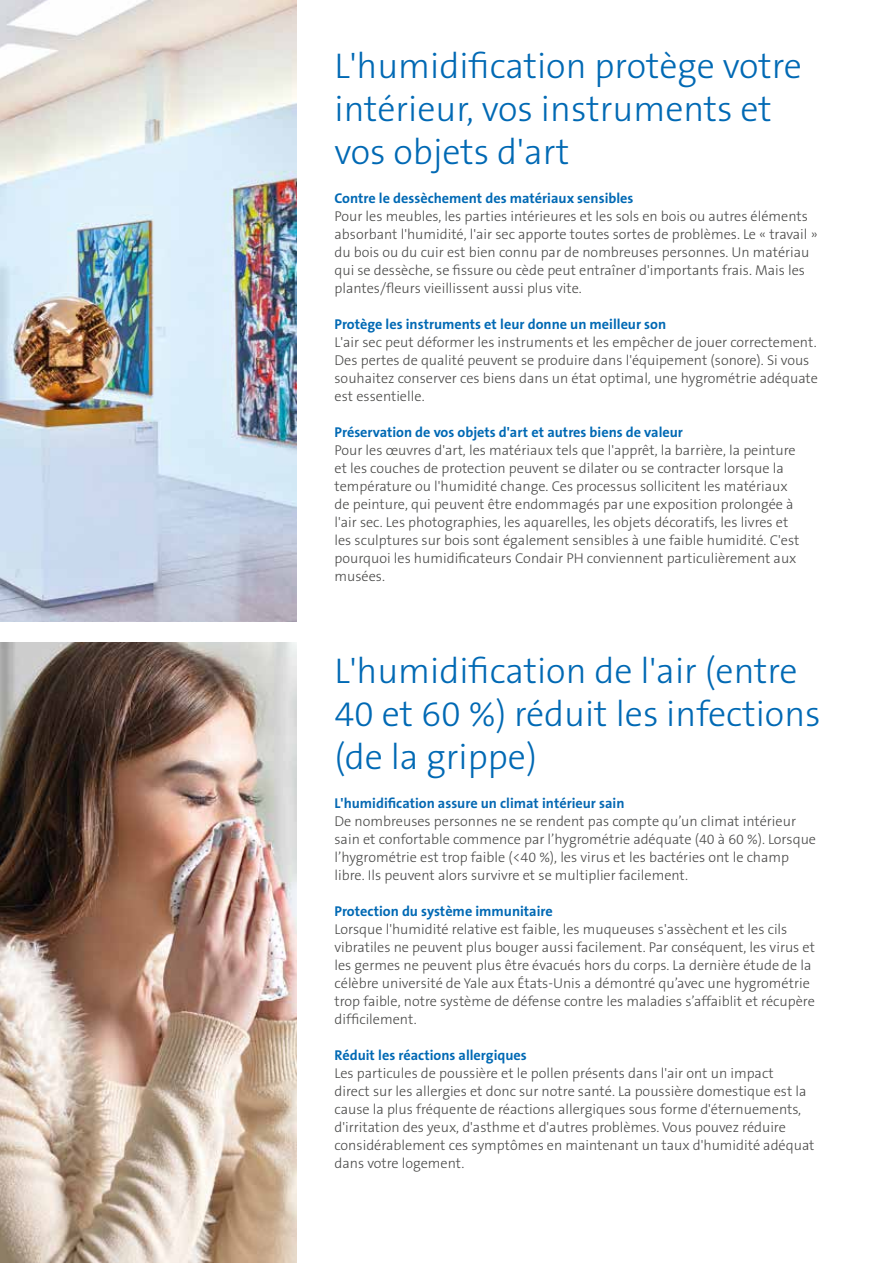
<style>
.page{position:relative;width:893px;height:1263px;background:#fff}
.page>*{position:absolute;margin:0;border:0;box-sizing:border-box;transform-origin:0 0}
.t1{font:300 36px/43.2px "The Sans B3";color:#0069b4}
.t2{font:300 14.25px/18px "The Sans B3";color:#4a4a49}
.t3{font:700 14.25px "The Sans B7";color:#0069b4}
.t4{font:700 14.25px "The Sans B7";color:#0669b3}
</style>
<div class="page">
<img style="left:0;top:642px;width:296px;height:621px">
<img style="left:0;top:0;width:296px;height:622px">
<h1 class="t1" style="left:334px;top:45px;width:469px">L'humidification protège votre intérieur, vos instruments et vos objets d'art</h1>
<p class="t3" style="left:334px;top:190px;width:300px">Contre le dessèchement des matériaux sensibles</p>
<p class="t2" style="left:334px;top:207px;width:485px">Pour les meubles, les parties intérieures et les sols en bois ou autres éléments absorbant l'humidité, l'air sec apporte toutes sortes de problèmes. Le « travail » du bois ou du cuir est bien connu par de nombreuses personnes. Un matériau qui se dessèche, se fissure ou cède peut entraîner d'importants frais. Mais les plantes/fleurs vieillissent aussi plus vite.</p>
<p class="t3" style="left:334px;top:316px;width:333px">Protège les instruments et leur donne un meilleur son</p>
<p class="t2" style="left:334px;top:333px;width:485px">L'air sec peut déformer les instruments et les empêcher de jouer correctement.<br>Des pertes de qualité peuvent se produire dans l'équipement (sonore). Si vous souhaitez conserver ces biens dans un état optimal, une hygrométrie adéquate est essentielle.</p>
<p class="t3" style="left:334px;top:424px;width:350px">Préservation de vos objets d'art et autres biens de valeur</p>
<p class="t2" style="left:334px;top:441px;width:466px">Pour les œuvres d'art, les matériaux tels que l'apprêt, la barrière, la peinture et les couches de protection peuvent se dilater ou se contracter lorsque la température ou l'humidité change. Ces processus sollicitent les matériaux de peinture, qui peuvent être endommagés par une exposition prolongée à l'air sec. Les photographies, les aquarelles, les objets décoratifs, les livres et les sculptures sur bois sont également sensibles à une faible humidité. C'est pourquoi les humidificateurs Condair PH conviennent particulièrement aux musées.</p>
<h1 class="t1" style="left:334px;top:650px;width:488px">L'humidification de l'air (entre<br>40 et 60 %) réduit les infections (de la grippe)</h1>
<p class="t4" style="left:334px;top:796px;width:291px">L'humidification assure un climat intérieur sain</p>
<p class="t2" style="left:334px;top:813px;width:483px">De nombreuses personnes ne se rendent pas compte qu’un climat intérieur sain et confortable commence par l’hygrométrie adéquate (40 à 60 %). Lorsque l’hygrométrie est trop faible (&lt;40 %), les virus et les bactéries ont le champ libre. Ils peuvent alors survivre et se multiplier facilement.</p>
<p class="t3" style="left:334px;top:904px;width:220px">Protection du système immunitaire</p>
<p class="t2" style="left:334px;top:921px;width:482px">Lorsque l'humidité relative est faible, les muqueuses s'assèchent et les cils vibratiles ne peuvent plus bouger aussi facilement. Par conséquent, les virus et les germes ne peuvent plus être évacués hors du corps. La dernière étude de la célèbre université de Yale aux États-Unis a démontré qu’avec une hygrométrie trop faible, notre système de défense contre les maladies s’affaiblit et récupère difficilement.</p>
<p class="t3" style="left:334px;top:1048px;width:194px">Réduit les réactions allergiques</p>
<p class="t2" style="left:334px;top:1065px;width:481px">Les particules de poussière et le pollen présents dans l'air ont un impact<br>direct sur les allergies et donc sur notre santé. La poussière domestique est la cause la plus fréquente de réactions allergiques sous forme d'éternuements, d'irritation des yeux, d'asthme et d'autres problèmes. Vous pouvez réduire considérablement ces symptômes en maintenant un taux d'humidité adéquat dans votre logement.</p>
</div>
